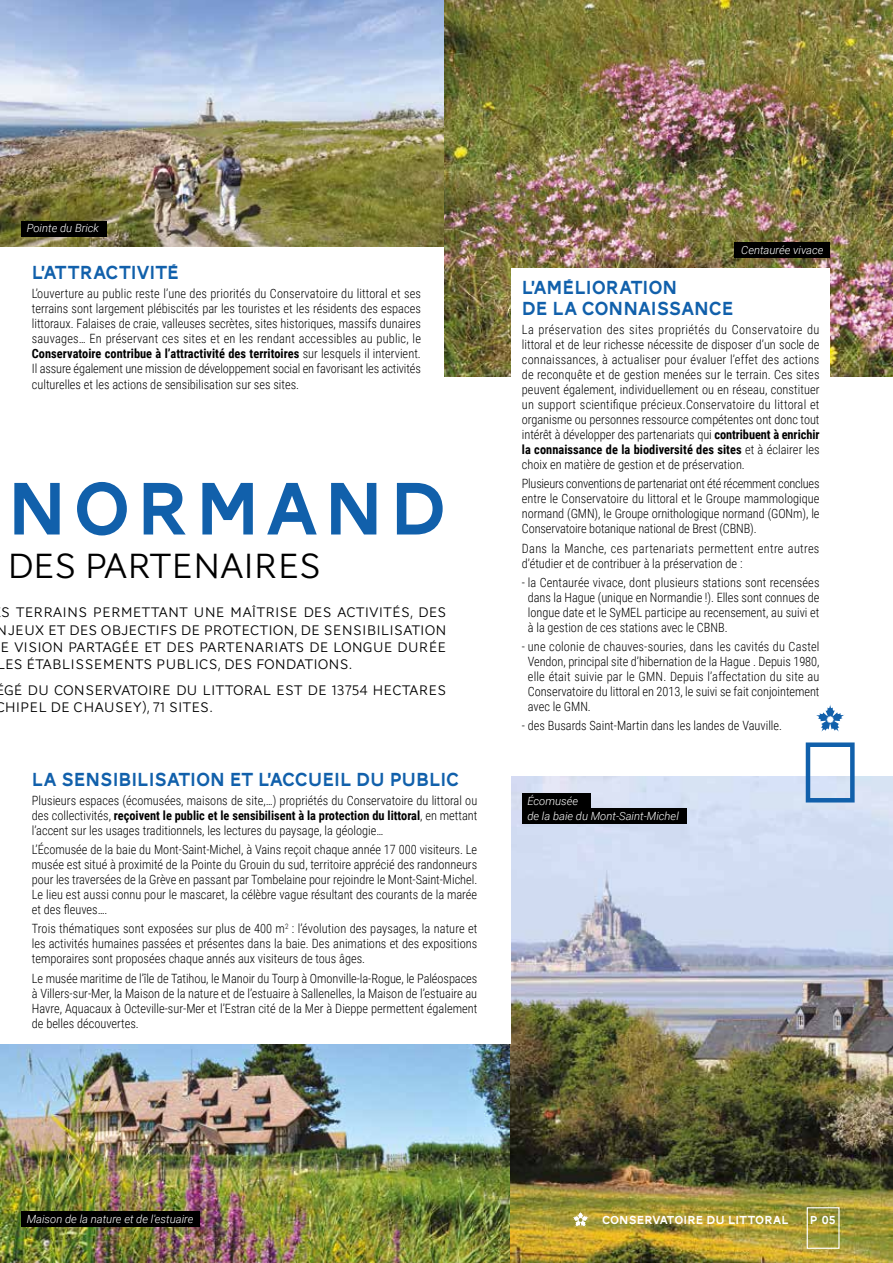
<style>
.page{position:relative;width:893px;height:1263px;background:#fff}
.page>*{position:absolute;margin:0;border:0;box-sizing:border-box;transform-origin:0 0}
.t1{font:76.5px "AW Conqueror Carved One";letter-spacing:.08em;color:#1160ab}
.t2{font:300 36px "AW Conqueror Sans";letter-spacing:-.025em;color:#000}
.t3{font:19.5px/21px "AW Conqueror Carved One";color:#1160ab}
.t4{font:300 14.25px/17.2px "AW Conqueror Sans";color:#000;text-align:justify}
.t5{font:300 12.75px/15px "Roboto Condensed";color:#000;text-align:justify}
.t6{font:300 12.75px/15px "Roboto Condensed";letter-spacing:.025em;color:#000}
.t7{font:12px "AW Conqueror Carved One";letter-spacing:.01em;color:#fff}
.t8{font:italic 300 11.25px/15px "Roboto";color:#fff}
.s1{font-weight:700}
</style>
<div class="page">
<img style="left:1px;top:0;width:443px;height:247px">
<img style="left:1px;top:1044px;width:509px;height:219px">
<img style="left:510px;top:776px;width:383px;height:487px">
<img style="left:0;top:0;width:1px;height:347px">
<img style="left:0;top:963px;width:1px;height:300px">
<img style="left:444px;top:0;width:449px;height:376px">
<div style="left:511px;top:268px;width:319px;height:486px;background:#fff"></div>
<div style="left:21px;top:221px;width:85px;height:16px;background:#000"></div>
<div style="left:734px;top:242px;width:96px;height:16px;background:#000"></div>
<div style="left:807px;top:1207px;width:33px;height:42px;border:1px solid #fff"></div>
<svg style="left:572px;top:1211px;width:17px;height:16px"></svg>
<div style="left:21px;top:1211px;width:179px;height:16px;background:#000"></div>
<div style="left:522px;top:793px;width:68px;height:16px;background:#000"></div>
<div style="left:522px;top:808px;width:164px;height:16px;background:#000"></div>
<div style="left:806px;top:742px;width:49px;height:60px;border:4px solid #1160ab"></div>
<svg style="left:816px;top:705px;width:28px;height:27px"></svg>
<p class="t8" style="left:27px;top:220px;width:74px">Pointe du Brick</p>
<p class="t8" style="left:741px;top:242px;width:84px">Centaurée vivace</p>
<h3 class="t3" style="left:32px;top:264px;width:149px">L’ATTRACTIVITÉ</h3>
<p class="t5" style="left:32px;top:286px;width:391px">L’ouverture au public reste l’une des priorités du Conservatoire du littoral et ses terrains sont largement plébiscités par les touristes et les résidents des espaces littoraux. Falaises de craie, valleuses secrètes, sites historiques, massifs dunaires sauvages… En préservant ces sites et en les rendant accessibles au public, le <span class="s1">Conservatoire contribue à l’attractivité des territoires</span> sur lesquels il intervient.<br>Il assure également une mission de développement social en favorisant les activités culturelles et les actions de sensibilisation sur ses sites.</p>
<h3 class="t3" style="left:522px;top:278px;width:213px">L’AMÉLIORATION<br>DE LA CONNAISSANCE</h3>
<p class="t5" style="left:522px;top:321px;width:299px">La préservation des sites propriétés du Conservatoire du littoral et de leur richesse nécessite de disposer d’un socle de connaissances, à actualiser pour évaluer l’effet des actions de reconquête et de gestion menées sur le terrain. Ces sites peuvent également, individuellement ou en réseau, constituer un support scientifique précieux.Conservatoire du littoral et organisme ou personnes ressource compétentes ont donc tout intérêt à développer des partenariats qui <span class="s1">contribuent à enrichir la connaissance de la biodiversité des sites</span> et à éclairer les choix en matière de gestion et de préservation.</p>
<p class="t5" style="left:522px;top:476px;width:299px">Plusieurs conventions de partenariat ont été récemment conclues entre le Conservatoire du littoral et le Groupe mammologique normand (GMN), le Groupe ornithologique normand (GONm), le Conservatoire botanique national de Brest (CBNB).</p>
<p class="t6" style="left:522px;top:540px;width:299px">Dans la Manche, ces partenariats permettent entre autres d’étudier et de contribuer à la préservation de :</p>
<p class="t5" style="left:528px;top:574px;width:293px;text-indent:-6px">- la Centaurée vivace, dont plusieurs stations sont recensées dans la Hague (unique en Normandie !). Elles sont connues de longue date et le SyMEL participe au recensement, au suivi et à la gestion de ces stations avec le CBNB.</p>
<p class="t5" style="left:528px;top:638px;width:293px;text-indent:-6px">- une colonie de chauves-souries, dans les cavités du Castel Vendon, principal site d’hibernation de la Hague . Depuis 1980, elle était suivie par le GMN. Depuis l’affectation du site au Conservatoire du littoral en 2013, le suivi se fait conjointement avec le GMN.</p>
<p class="t5" style="left:522px;top:718px;width:262px">- des Busards Saint-Martin dans les landes de Vauville.</p>
<h1 class="t1" style="left:7px;top:475px;width:441px">NORMAND</h1>
<h2 class="t2" style="left:7px;top:536px;width:316px">DES PARTENAIRES</h2>
<p class="t4" style="left:-4px;top:604px;width:452px;text-indent:4px">S TERRAINS PERMETTANT UNE MAÎTRISE DES ACTIVITÉS, DES NJEUX ET DES OBJECTIFS DE PROTECTION, DE SENSIBILISATION E VISION PARTAGÉE ET DES PARTENARIATS DE LONGUE DURÉE LES ÉTABLISSEMENTS PUBLICS, DES FONDATIONS.</p>
<p class="t4" style="left:4px;top:681px;width:444px">GÉ DU CONSERVATOIRE DU LITTORAL EST DE 13754 HECTARES<br>HIPEL DE CHAUSEY), 71 SITES.</p>
<h3 class="t3" style="left:32px;top:770px;width:429px">LA SENSIBILISATION ET L’ACCUEIL DU PUBLIC</h3>
<p class="t5" style="left:32px;top:792px;width:447px">Plusieurs espaces (écomusées, maisons de site,…) propriétés du Conservatoire du littoral ou des collectivités, <span class="s1">reçoivent le public et le sensibilisent à la protection du littoral</span>, en mettant l’accent sur les usages traditionnels, les lectures du paysage, la géologie…</p>
<p class="t5" style="left:32px;top:841px;width:447px">L’Écomusée de la baie du Mont-Saint-Michel, à Vains reçoit chaque année 17 000 visiteurs. Le musée est situé à proximité de la Pointe du Grouin du sud, territoire apprécié des randonneurs pour les traversées de la Grève en passant par Tombelaine pour rejoindre le Mont-Saint-Michel.<br>Le lieu est aussi connu pour le mascaret, la célèbre vague résultant des courants de la marée et des fleuves….</p>
<p class="t5" style="left:32px;top:921px;width:447px">Trois thématiques sont exposées sur plus de 400 m<sup>2</sup> : l’évolution des paysages, la nature et les activités humaines passées et présentes dans la baie. Des animations et des expositions temporaires sont proposées chaque annés aux visiteurs de tous âges.</p>
<p class="t5" style="left:32px;top:970px;width:447px">Le musée maritime de l’île de Tatihou, le Manoir du Tourp à Omonville-la-Rogue, le Paléospaces à Villers-sur-Mer, la Maison de la nature et de l’estuaire à Sallenelles, la Maison de l’estuaire au Havre, Aquacaux à Octeville-sur-Mer et l’Estran cité de la Mer à Dieppe permettent également de belles découvertes.</p>
<p class="t8" style="left:527px;top:793px;width:153px">Écomusée<br>de la baie du Mont-Saint-Michel</p>
<p class="t8" style="left:27px;top:1211px;width:168px">Maison de la nature et de l'estuaire</p>
<p class="t7" style="left:602px;top:1215px;width:188px">CONSERVATOIRE DU LITTORAL</p>
<p class="t7" style="left:810px;top:1214px;width:27px">P 05</p>
</div>
